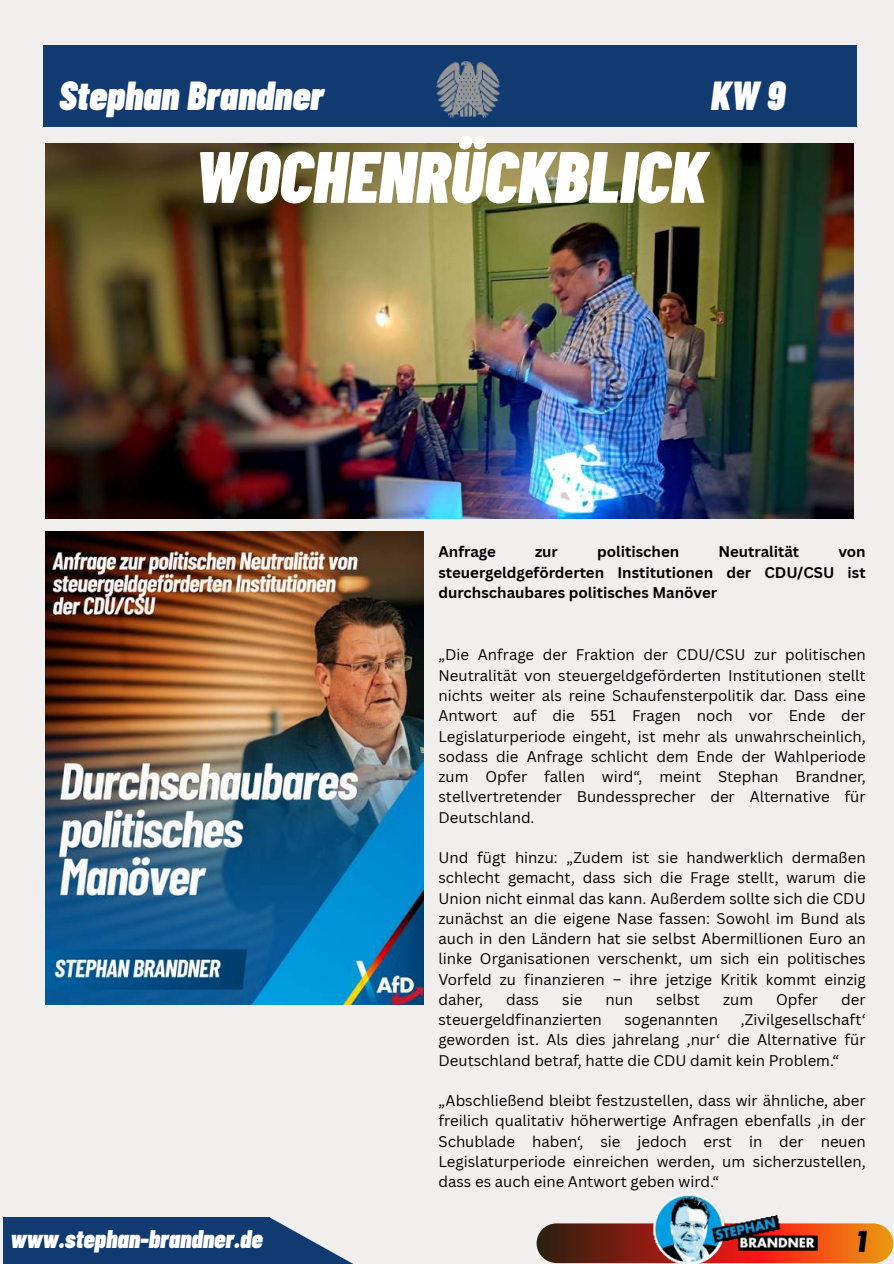
<style>
.page{position:relative;width:894px;height:1264px;background:#fff}
.page>*{position:absolute;margin:0;border:0;box-sizing:border-box;transform-origin:0 0}
.t1{font:italic 900 72.6px "Barlow Condensed";color:#fff}
.t2{font:italic 900 40.5px "Barlow Condensed";color:#fff}
.t3{font:italic 900 30px "Barlow Condensed";color:#000}
.t4{font:italic 900 25.5px "Barlow Condensed";color:#fff}
.t5{font:15px/20.2px "Canva Sans";color:#000;text-align:justify}
.t6{font:700 15px/20.2px "Canva Sans";color:#000;text-align:justify}
</style>
<div class="page">
<div style="left:0;top:0;width:893px;height:1263px;background:#f1eeee"></div>
<div style="left:43px;top:45px;width:813px;height:82px;background:#113b70"></div>
<svg style="left:536px;top:1223px;width:356px;height:40px;background:#9c481c"></svg>
<svg style="left:270px;top:1217px;width:82px;height:46px"></svg>
<div style="left:3px;top:1217px;width:267px;height:46px;background:#113b70"></div>
<img style="left:436px;top:61px;width:65px;height:57px">
<img style="left:649px;top:1194px;width:171px;height:69px">
<img style="left:45px;top:143px;width:808px;height:375px">
<img style="left:45px;top:531px;width:378px;height:473px">
<h2 class="t2" style="left:59px;top:67px;width:266px">Stephan Brandner</h2>
<h2 class="t2" style="left:710px;top:67px;width:76px">KW 9</h2>
<h1 class="t1" style="left:194px;top:125px;width:513px">WOCHENRÜCKBLICK</h1>
<p class="t6" style="left:438px;top:542px;width:59px">Anfrage</p>
<p class="t6" style="left:535px;top:542px;width:24px">zur</p>
<p class="t6" style="left:597px;top:542px;width:84px">politischen</p>
<p class="t6" style="left:718px;top:542px;width:82px">Neutralität</p>
<p class="t6" style="left:438px;top:542px;width:428px;text-indent:400px">von steuergeldgeförderten Institutionen der CDU/CSU ist durchschaubares politisches Manöver</p>
<p class="t5" style="left:438px;top:645px;width:428px">„Die Anfrage der Fraktion der CDU/CSU zur politischen Neutralität von steuergeldgeförderten Institutionen stellt nichts weiter als reine Schaufensterpolitik dar. Dass eine Antwort auf die 551 Fragen noch vor Ende der Legislaturperiode eingeht, ist mehr als unwahrscheinlich, sodass die Anfrage schlicht dem Ende der Wahlperiode zum Opfer fallen wird“, meint Stephan Brandner, stellvertretender Bundessprecher der Alternative für Deutschland.</p>
<p class="t5" style="left:438px;top:847px;width:428px">Und fügt hinzu: „Zudem ist sie handwerklich dermaßen schlecht gemacht, dass sich die Frage stellt, warum die Union nicht einmal das kann. Außerdem sollte sich die CDU zunächst an die eigene Nase fassen: Sowohl im Bund als auch in den Ländern hat sie selbst Abermillionen Euro an linke Organisationen verschenkt, um sich ein politisches Vorfeld zu finanzieren – ihre jetzige Kritik kommt einzig daher,</p>
<p class="t5" style="left:506px;top:989px;width:34px">dass</p>
<p class="t5" style="left:562px;top:989px;width:22px">sie</p>
<p class="t5" style="left:605px;top:989px;width:29px">nun</p>
<p class="t5" style="left:656px;top:989px;width:45px">selbst</p>
<p class="t5" style="left:723px;top:989px;width:31px">zum</p>
<p class="t5" style="left:776px;top:989px;width:43px">Opfer</p>
<p class="t5" style="left:841px;top:989px;width:26px">der</p>
<p class="t5" style="left:438px;top:1009px;width:165px">steuergeldfinanzierten</p>
<p class="t5" style="left:624px;top:1009px;width:95px">sogenannten</p>
<p class="t5" style="left:438px;top:1009px;width:428px;text-indent:302px">‚Zivilgesellschaft‘ geworden ist. Als dies jahrelang ‚nur‘ die Alternative für Deutschland betraf, hatte die CDU damit kein Problem.“</p>
<p class="t5" style="left:438px;top:1090px;width:428px">„Abschließend bleibt festzustellen, dass wir ähnliche, aber freilich qualitativ höherwertige Anfragen ebenfalls ‚in der Schublade haben‘, sie jedoch erst in der neuen Legislaturperiode einreichen werden, um sicherzustellen, dass es auch eine Antwort geben wird.“</p>
<h3 class="t4" style="left:10px;top:1220px;width:254px">www.stephan-brandner.de</h3>
<h3 class="t3" style="left:856px;top:1219px;width:10px">1</h3>
</div>
